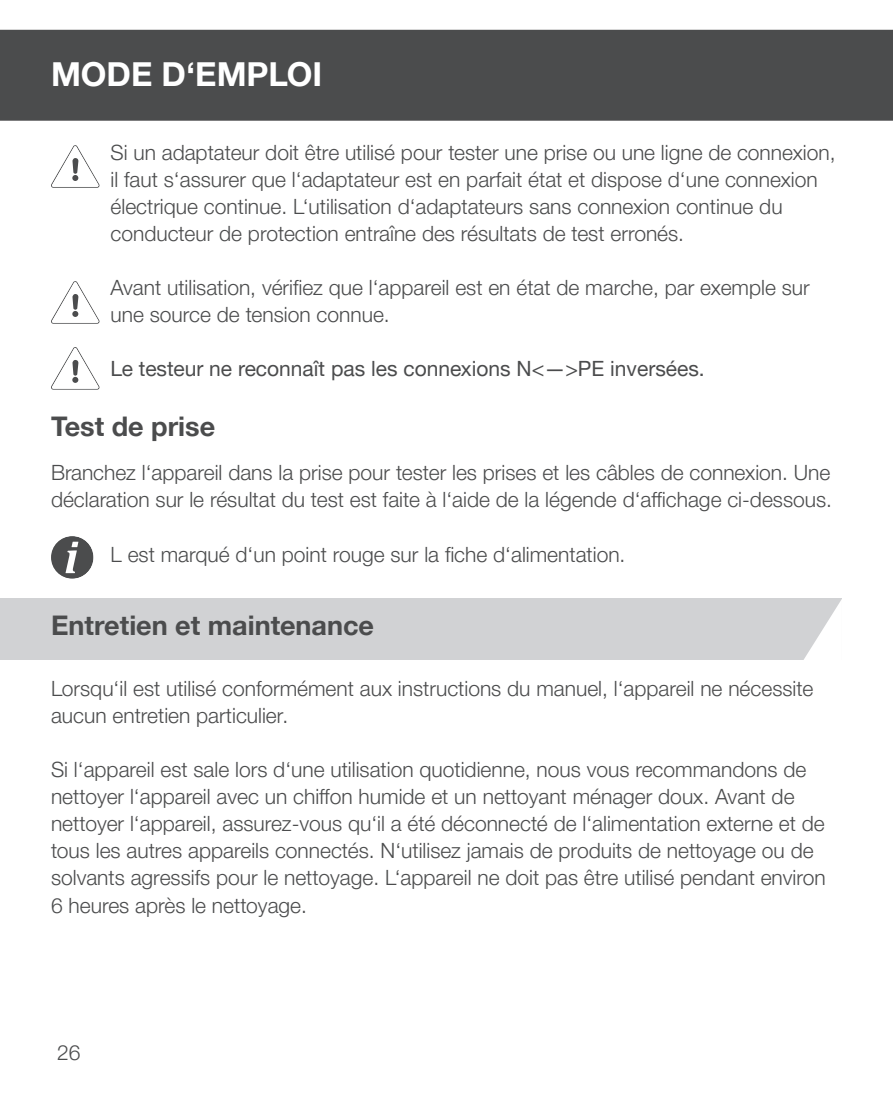
<style>
.page{position:relative;width:893px;height:1106px;background:#fff}
.page>*{position:absolute;margin:0;border:0;box-sizing:border-box;transform-origin:0 0}
.t1{font:700 33px "Helvetica Neue LTW1 G";color:#fff}
.t2{font:700 27px "Helvetica Neue LTW1 G";color:#4b4c4d}
.t3{font:300 21px/27px "Helvetica Neue LTW1 G";color:#4b4c4d}
.t4{font:21px "Helvetica Neue LTW1 G";color:#4b4c4d}
</style>
<div class="page">
<div style="left:0;top:30px;width:893px;height:91px;background:#4b4c4d"></div>
<div style="left:0;top:599px;width:842px;height:61px;background:#d1d2d4"></div>
<svg style="left:803px;top:598px;width:39px;height:62px"></svg>
<svg style="left:51px;top:145px;width:48px;height:43px"></svg>
<svg style="left:51px;top:281px;width:48px;height:43px"></svg>
<svg style="left:51px;top:347px;width:48px;height:42px"></svg>
<svg style="left:51px;top:536px;width:43px;height:42px"></svg>
<hr style="left:892px;top:154px;width:1px;height:62px;background:#d1d2d4">
<h1 class="t1" style="left:51px;top:53px;width:273px">MODE D‘EMPLOI</h1>
<p class="t3" style="left:111px;top:139px;width:727px">Si un adaptateur doit être utilisé pour tester une prise ou une ligne de connexion, il faut s‘assurer que l‘adaptateur est en parfait état et dispose d‘une connexion électrique continue. L‘utilisation d‘adaptateurs sans connexion continue du conducteur de protection entraîne des résultats de test erronés.</p>
<p class="t3" style="left:111px;top:274px;width:701px">Avant utilisation, vérifiez que l‘appareil est en état de marche, par exemple sur une source de tension connue.</p>
<p class="t4" style="left:111px;top:356px;width:596px">Le testeur ne reconnaît pas les connexions N&lt;—&gt;PE inversées.</p>
<p class="t2" style="left:51px;top:410px;width:166px">Test de prise</p>
<p class="t3" style="left:51px;top:459px;width:782px">Branchez l‘appareil dans la prise pour tester les prises et les câbles de connexion. Une déclaration sur le résultat du test est faite à l‘aide de la légende d‘affichage ci-dessous.</p>
<p class="t3" style="left:111px;top:540px;width:516px">L est marqué d‘un point rouge sur la fiche d‘alimentation.</p>
<p class="t2" style="left:51px;top:609px;width:325px">Entretien et maintenance</p>
<p class="t3" style="left:51px;top:675px;width:764px">Lorsqu‘il est utilisé conformément aux instructions du manuel, l‘appareil ne nécessite aucun entretien particulier.</p>
<p class="t3" style="left:51px;top:756px;width:776px">Si l‘appareil est sale lors d‘une utilisation quotidienne, nous vous recommandons de nettoyer l‘appareil avec un chiffon humide et un nettoyant ménager doux. Avant de nettoyer l‘appareil, assurez-vous qu‘il a été déconnecté de l‘alimentation externe et de tous les autres appareils connectés. N‘utilisez jamais de produits de nettoyage ou de solvants agressifs pour le nettoyage. L‘appareil ne doit pas être utilisé pendant environ 6 heures après le nettoyage.</p>
<p class="t3" style="left:57px;top:1038px;width:25px">26</p>
</div>
